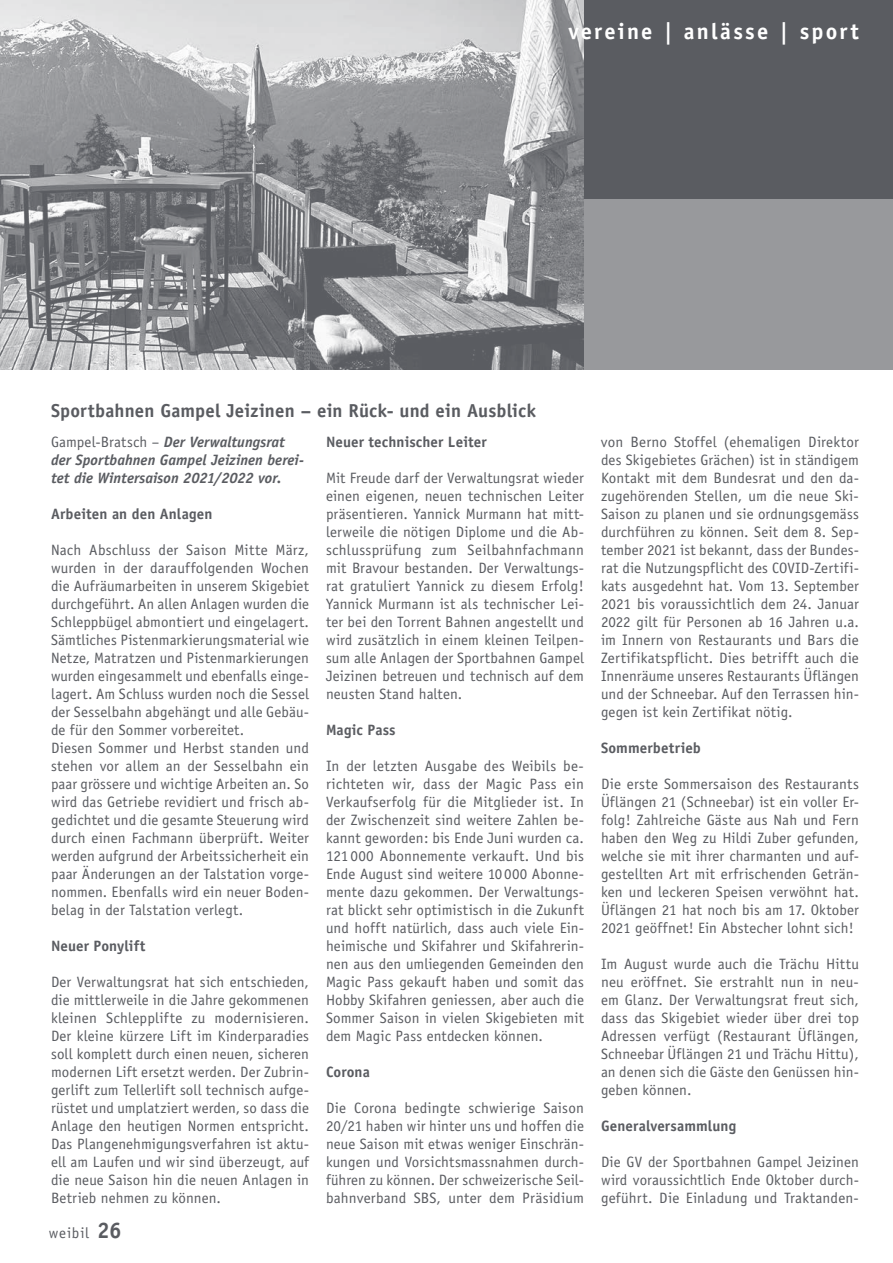
<style>
.page{position:relative;width:893px;height:1263px;background:#fff}
.page>*{position:absolute;margin:0;border:0;box-sizing:border-box;transform-origin:0 0}
.t1{font:700 22.5px "Officina Sans";letter-spacing:.095em;color:#fff}
.t2{font:700 18.75px "Officina Sans";letter-spacing:.01em;color:#5a5c61}
.t3{font:15px/18px "Officina Sans";letter-spacing:.005em;color:#5a5c61;text-align:justify}
.t4{font:700 15px "Officina Sans";letter-spacing:.005em;color:#5a5c61}
.t5{font:italic 700 15px/18px "Officina Sans";color:#5a5c61}
.s1{font-weight:400;font-style:normal}
.s2{font-weight:700;font-size:22.5px}
</style>
<div class="page">
<div style="left:0;top:0;width:893px;height:370px;background:#5a5c61"></div>
<div style="left:584px;top:200px;width:309px;height:170px;background:#98999c"></div>
<img style="left:0;top:0;width:584px;height:370px">
<h1 class="t1" style="left:568px;top:17px;width:292px">vereine | anlässe | sport</h1>
<p class="t2" style="left:51px;top:399px;width:487px">Sportbahnen Gampel Jeizinen – ein Rück- und ein Ausblick</p>
<p class="t5" style="left:51px;top:432px;width:255px"><span class="s1">Gampel-Bratsch –</span> Der Verwaltungsrat der Sportbahnen Gampel Jeizinen berei&shy;tet die Wintersaison 2021/2022 vor.</p>
<p class="t4" style="left:51px;top:504px;width:163px">Arbeiten an den Anlagen</p>
<p class="t3" style="left:51px;top:540px;width:259px;text-align:left">Nach Abschluss der Saison Mitte März, wurden in der darauffolgenden Wochen die Aufräumarbeiten in unserem Skigebiet durchgeführt. An allen Anlagen wurden die Schleppbügel abmontiert und eingelagert.<br>Sämtliches Pistenmarkierungsmaterial wie Netze, Matratzen und Pistenmarkierungen wurden eingesammelt und ebenfalls einge&shy;lagert. Am Schluss wurden noch die Sessel der Sesselbahn abgehängt und alle Gebäu&shy;de für den Sommer vorbereitet.<br>Diesen Sommer und Herbst standen und stehen vor allem an der Sesselbahn ein paar grössere und wichtige Arbeiten an. So wird das Getriebe revidiert und frisch ab&shy;gedichtet und die gesamte Steuerung wird durch einen Fachmann überprüft. Weiter werden aufgrund der Arbeitssicherheit ein paar Änderungen an der Talstation vorge&shy;nommen. Ebenfalls wird ein neuer Boden&shy;belag in der Talstation verlegt.</p>
<p class="t4" style="left:51px;top:936px;width:96px">Neuer Ponylift</p>
<p class="t3" style="left:51px;top:972px;width:259px">Der Verwaltungsrat hat sich entschieden, die mittlerweile in die Jahre gekommenen kleinen Schlepplifte zu modernisieren.<br>Der kleine kürzere Lift im Kinderparadies soll komplett durch einen neuen, sicheren modernen Lift ersetzt werden. Der Zubrin&shy;gerlift zum Tellerlift soll technisch aufge&shy;rüstet und umplatziert werden, so dass die Anlage den heutigen Normen entspricht.<br>Das Plangenehmigungsverfahren ist aktu&shy;ell am Laufen und wir sind überzeugt, auf die neue Saison hin die neuen Anlagen in Betrieb nehmen zu können.</p>
<p class="t3" style="left:49px;top:1224px;width:74px">weibil <span class="s2">26</span></p>
<p class="t4" style="left:326px;top:432px;width:162px">Neuer technischer Leiter</p>
<p class="t3" style="left:326px;top:468px;width:259px">Mit Freude darf der Verwaltungsrat wieder einen eigenen, neuen technischen Leiter präsentieren. Yannick Murmann hat mitt&shy;lerweile die nötigen Diplome und die Ab&shy;schlussprüfung zum Seilbahnfachmann mit Bravour bestanden. Der Verwaltungs&shy;rat gratuliert Yannick zu diesem Erfolg!<br>Yannick Murmann ist als technischer Lei&shy;ter bei den Torrent Bahnen angestellt und wird zusätzlich in einem kleinen Teilpen&shy;sum alle Anlagen der Sportbahnen Gampel Jeizinen betreuen und technisch auf dem neusten Stand halten.</p>
<p class="t4" style="left:326px;top:720px;width:71px">Magic Pass</p>
<p class="t3" style="left:326px;top:756px;width:259px">In der letzten Ausgabe des Weibils be&shy;richteten wir, dass der Magic Pass ein Verkaufserfolg für die Mitglieder ist. In der Zwischenzeit sind weitere Zahlen be&shy;kannt geworden: bis Ende Juni wurden ca.<br>121 000 Abonnemente verkauft. Und bis Ende August sind weitere 10 000 Abonne&shy;mente dazu gekommen. Der Verwaltungs&shy;rat blickt sehr optimistisch in die Zukunft und hofft natürlich, dass auch viele Ein&shy;heimische und Skifahrer und Skifahrerin&shy;nen aus den umliegenden Gemeinden den Magic Pass gekauft haben und somit das Hobby Skifahren geniessen, aber auch die Sommer Saison in vielen Skigebieten mit dem Magic Pass entdecken können.</p>
<p class="t4" style="left:326px;top:1062px;width:45px">Corona</p>
<p class="t3" style="left:326px;top:1098px;width:259px">Die Corona bedingte schwierige Saison 20/21 haben wir hinter uns und hoffen die neue Saison mit etwas weniger Einschrän&shy;kungen und Vorsichtsmassnahmen durch&shy;führen zu können. Der schweizerische Seil&shy;bahnverband SBS, unter dem Präsidium</p>
<p class="t3" style="left:601px;top:432px;width:259px">von Berno Stoffel (ehemaligen Direktor des Skigebietes Grächen) ist in ständigem Kontakt mit dem Bundesrat und den da&shy;zugehörenden Stellen, um die neue Ski-Saison zu planen und sie ordnungsgemäss durchführen zu können. Seit dem 8. Sep&shy;tember 2021 ist bekannt, dass der Bundes&shy;rat die Nutzungspflicht des COVID-Zertifi&shy;kats ausgedehnt hat. Vom 13. September 2021 bis voraussichtlich dem 24. Januar 2022 gilt für Personen ab 16 Jahren u.a. im Innern von Restaurants und Bars die Zertifikatspflicht. Dies betrifft auch die Innenräume unseres Restaurants Üflängen und der Schneebar. Auf den Terrassen hin&shy;gegen ist kein Zertifikat nötig.</p>
<p class="t4" style="left:601px;top:738px;width:101px">Sommerbetrieb</p>
<p class="t3" style="left:601px;top:774px;width:259px">Die erste Sommersaison des Restaurants Üflängen 21 (Schneebar) ist ein voller Er&shy;folg! Zahlreiche Gäste aus Nah und Fern haben den Weg zu Hildi Zuber gefunden, welche sie mit ihrer charmanten und auf&shy;gestellten Art mit erfrischenden Geträn&shy;ken und leckeren Speisen verwöhnt hat.<br>Üflängen 21 hat noch bis am 17. Oktober 2021 geöffnet! Ein Abstecher lohnt sich!</p>
<p class="t3" style="left:601px;top:954px;width:259px">Im August wurde auch die Trächu Hittu neu eröffnet. Sie erstrahlt nun in neu&shy;em Glanz. Der Verwaltungsrat freut sich, dass das Skigebiet wieder über drei top Adressen verfügt (Restaurant Üflängen, Schneebar Üflängen 21 und Trächu Hittu), an denen sich die Gäste den Genüssen hin&shy;geben können.</p>
<p class="t4" style="left:601px;top:1116px;width:137px">Generalversammlung</p>
<p class="t3" style="left:601px;top:1152px;width:259px">Die GV der Sportbahnen Gampel Jeizinen wird voraussichtlich Ende Oktober durch&shy;geführt. Die Einladung und Traktanden-</p>
</div>
